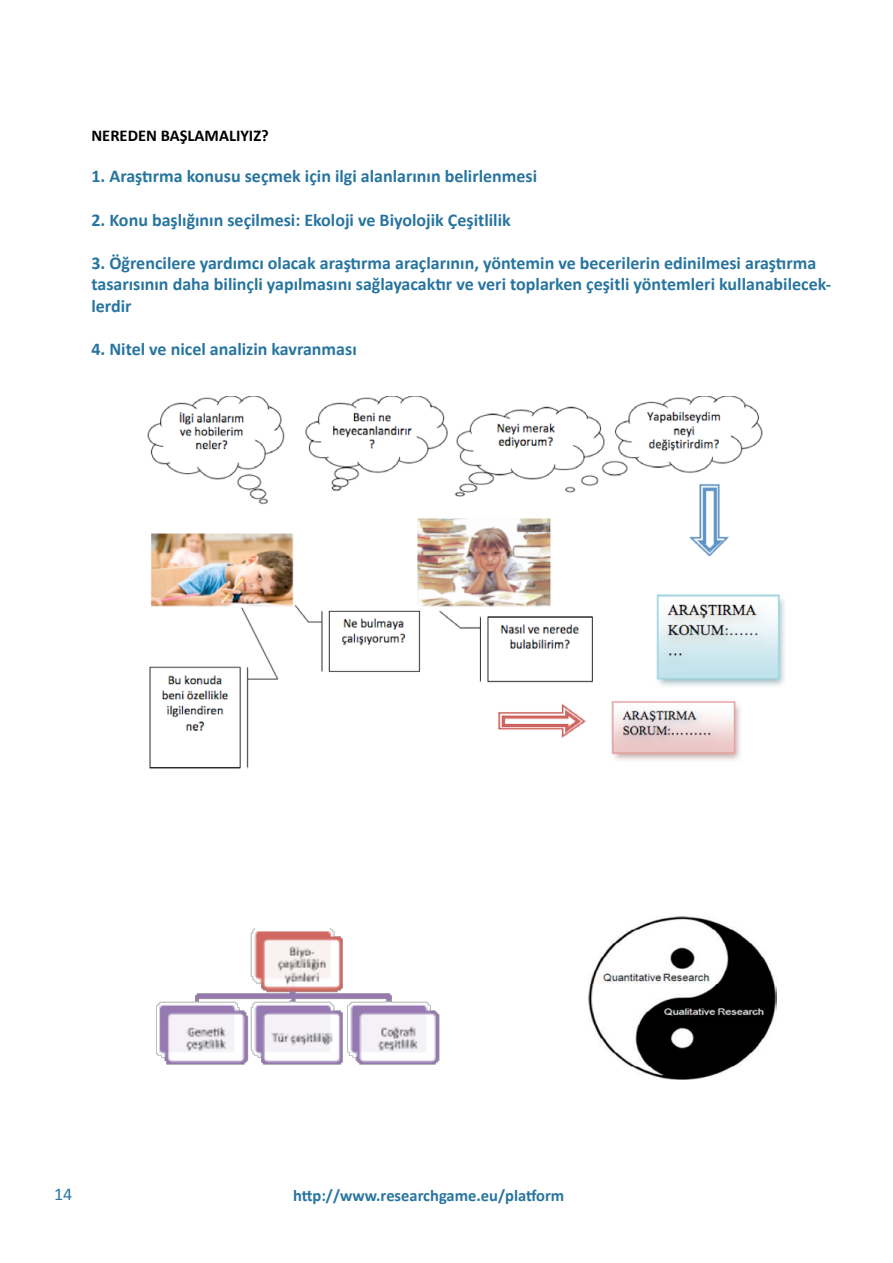
<style>
.page{position:relative;width:893px;height:1263px;background:#fff}
.page>*{position:absolute;margin:0;border:0;box-sizing:border-box;transform-origin:0 0}
.t1{font:700 18px/21.6px "Calibri";color:#27759f}
.t2{font:18px "Calibri";color:#27759f}
.t3{font:700 16.5px "Calibri";color:#27759f}
.t4{font:700 16.5px "Calibri";color:#000}
</style>
<div class="page">
<img style="left:147px;top:396px;width:638px;height:373px">
<img style="left:156px;top:928px;width:284px;height:137px">
<img style="left:588px;top:917px;width:189px;height:162px">
<p class="t4" style="left:91px;top:125px;width:179px">NEREDEN BAŞLAMALIYIZ?</p>
<p class="t1" style="left:91px;top:166px;width:447px">1. Araştırma konusu seçmek için ilgi alanlarının belirlenmesi</p>
<p class="t1" style="left:91px;top:209px;width:421px">2. Konu başlığının seçilmesi: Ekoloji ve Biyolojik Çeşitlilik</p>
<p class="t1" style="left:91px;top:252px;width:741px">3. Öğrencilere yardımcı olacak araştırma araçlarının, yöntemin ve becerilerin edinilmesi araştırma tasarısının daha bilinçli yapılmasını sağlayacaktır ve veri toplarken çeşitli yöntemleri kullanabilecek&shy;lerdir</p>
<p class="t1" style="left:91px;top:338px;width:267px">4. Nitel ve nicel analizin kavranması</p>
<p class="t2" style="left:54px;top:1182px;width:20px">14</p>
<p class="t3" style="left:293px;top:1185px;width:273px">http://www.researchgame.eu/platform</p>
</div>
